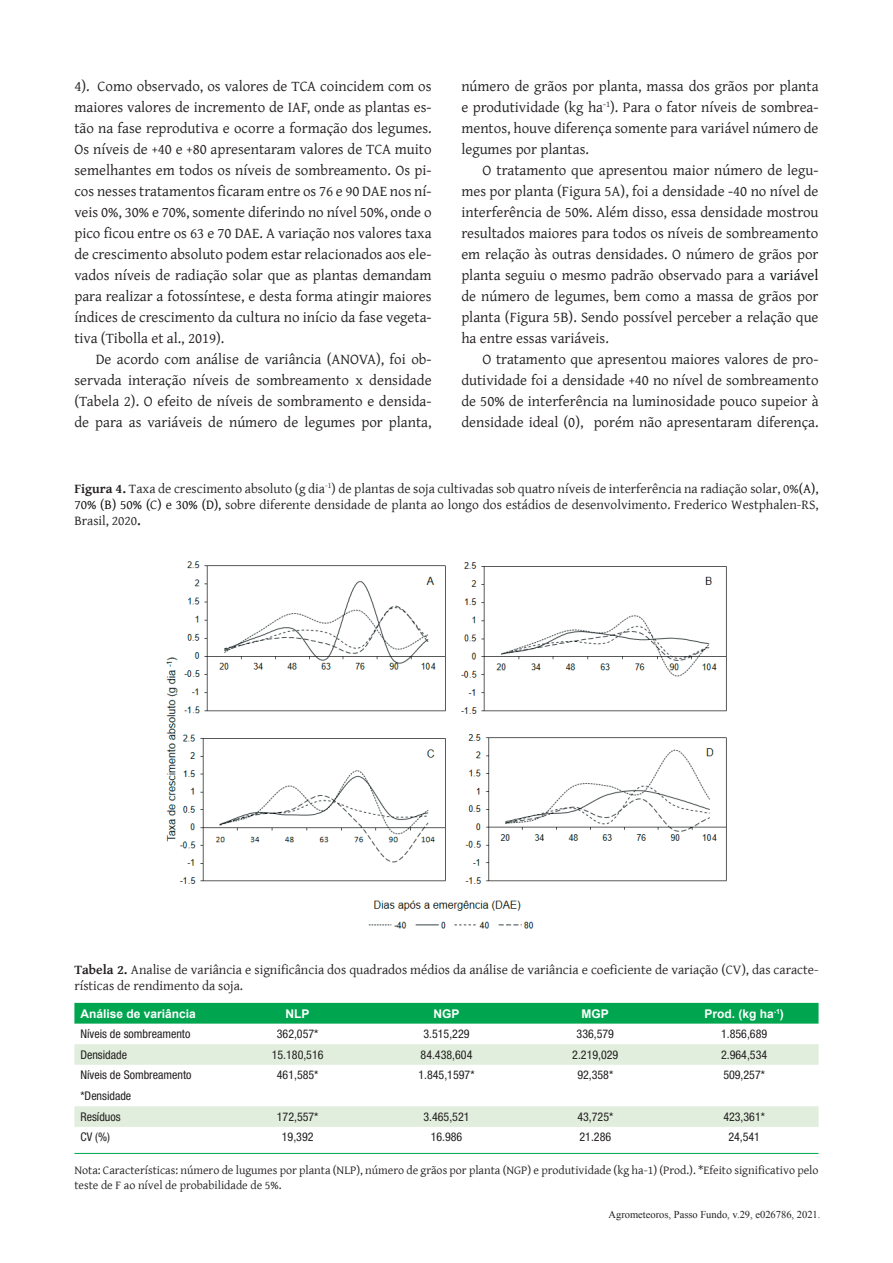
<style>
.page{position:relative;width:893px;height:1263px;background:#fff}
.page>*{position:absolute;margin:0;border:0;box-sizing:border-box;transform-origin:0 0}
.t1{font:18px "Times New Roman";letter-spacing:-.005em;color:#231f20}
.t2{font:15px/21px "Gentium Plus";color:#231f20;text-align:justify}
.t3{font:13.5px/16.2px "Gentium Basic";color:#231f20;text-align:justify}
.t4{font:condensed 12px/21px "Helvetica Neue LT Pro";color:#231f20}
.t5{font:12px/14.4px "Gentium Basic";color:#231f20}
.t6{font:700 12px "Arial";color:#fff}
.t7{font:10.5px "Times New Roman";color:#231f20}
.s1{color:#070909}
.s2{font-weight:700}
</style>
<div class="page">
<img style="left:166px;top:561px;width:561px;height:368px">
<div style="left:74px;top:1003px;width:745px;height:20px;background:#00a54f"></div>
<svg style="left:74px;top:1044px;width:745px;height:83px"></svg>
<hr style="left:74px;top:1153px;width:745px;height:1px;background:#00a54f">
<p class="t2" style="left:74px;top:74px;width:359px">4). Como observado, os valores de TCA coincidem com os maiores valores de incremento de IAF, onde as plantas es&shy;tão na fase reprodutiva e ocorre a formação dos legumes.<br>Os níveis de +40 e +80 apresentaram valores de TCA muito semelhantes em todos os níveis de sombreamento. Os pi&shy;cos nesses tratamentos ficaram entre os 76 e 90 DAE nos ní&shy;veis 0%, 30% e 70%, somente diferindo no nível 50%, onde o pico ficou entre os 63 e 70 DAE. A variação nos valores taxa de crescimento absoluto podem estar relacionados aos ele&shy;vados níveis de radiação solar que as plantas demandam para realizar a fotossíntese, e desta forma atingir maiores índices de crescimento da cultura no início da fase vegeta&shy;tiva (Tibolla et al., 2019).</p>
<p class="t2" style="left:74px;top:347px;width:359px;text-indent:21px">De acordo com análise de variância (ANOVA), foi ob&shy;servada interação níveis de sombreamento x densidade (Tabela 2). O efeito de níveis de sombramento e densida&shy;de para as variáveis de número de legumes por planta,</p>
<p class="t2" style="left:461px;top:74px;width:359px">número de grãos por planta, massa dos grãos por planta e produtividade (kg ha<sup>-1</sup>). Para o fator níveis de sombrea&shy;mentos, houve diferença somente para variável número de legumes por plantas.</p>
<p class="t2" style="left:461px;top:158px;width:359px;text-indent:21px">O tratamento que apresentou maior número de legu&shy;mes por planta (Figura 5A), foi a densidade -40 no nível de interferência de 50%. Além disso, essa densidade mostrou resultados maiores para todos os níveis de sombreamento em relação às outras densidades. O número de grãos por planta seguiu o mesmo padrão observado para a <span class="s1">variável </span>de número de legumes, bem como a massa de grãos por planta (Figura 5B). Sendo possível perceber a relação que ha entre essas variáveis.</p>
<p class="t2" style="left:461px;top:347px;width:359px;text-indent:21px">O tratamento que apresentou maiores valores de pro&shy;dutividade foi a densidade +40 no nível de sombreamento de 50% de interferência na luminosidade pouco supeior à densidade ideal (0), porém não apresentaram diferença.</p>
<p class="t3" style="left:74px;top:480px;width:746px"><span class="s2">Figura 4.</span> Taxa de crescimento absoluto (g dia<sup>-1</sup>) de plantas de soja cultivadas sob quatro níveis de interferência na radiação solar, 0%<span class="s1">(A), 70% (B) 50% (C) e 30% (D),</span> sobre diferente densidade de planta ao longo dos estádios de desenvolvimento. Frederico Westphalen-RS, Brasil, 2020<span class="s2">.</span></p>
<p class="t3" style="left:74px;top:961px;width:746px"><span class="s2">Tabela 2.</span> Analise de variância e significância dos quadrados médios da análise de variância e coeficiente de variação (CV), das caracte&shy;rísticas de rendimento da soja.</p>
<p class="t1" style="left:106px;top:961px;width:681px"><span class="s2">Figura 4.</span> Taxa de crescimento absoluto (g dia<sup>-1</sup>) de plantas de soja cultivadas sob quatro</p>
<p class="t6" style="left:80px;top:1005px;width:117px">Análise de variância</p>
<p class="t6" style="left:286px;top:1005px;width:25px">NLP</p>
<p class="t6" style="left:433px;top:1005px;width:28px">NGP</p>
<p class="t6" style="left:582px;top:1005px;width:29px">MGP</p>
<p class="t6" style="left:704px;top:1005px;width:81px">Prod. (kg ha<sup>-1</sup>)</p>
<p class="t4" style="left:80px;top:1023px;width:111px">Níveis de sombreamento</p>
<p class="t4" style="left:277px;top:1023px;width:43px">362,057*</p>
<p class="t4" style="left:423px;top:1023px;width:48px">3.515,229</p>
<p class="t4" style="left:577px;top:1023px;width:39px">336,579</p>
<p class="t4" style="left:721px;top:1023px;width:48px">1.856,689</p>
<p class="t4" style="left:80px;top:1044px;width:48px">Densidade</p>
<p class="t4" style="left:272px;top:1044px;width:53px">15.180,516</p>
<p class="t4" style="left:421px;top:1044px;width:53px">84.438,604</p>
<p class="t4" style="left:572px;top:1044px;width:48px">2.219,029</p>
<p class="t4" style="left:721px;top:1044px;width:48px">2.964,534</p>
<p class="t4" style="left:80px;top:1064px;width:113px">Níveis de Sombreamento *Densidade</p>
<p class="t4" style="left:277px;top:1064px;width:43px">461,585*</p>
<p class="t4" style="left:418px;top:1064px;width:58px">1.845,1597*</p>
<p class="t4" style="left:577px;top:1064px;width:37px">92,358*</p>
<p class="t4" style="left:723px;top:1064px;width:43px">509,257*</p>
<p class="t4" style="left:80px;top:1106px;width:42px">Resíduos</p>
<p class="t4" style="left:277px;top:1106px;width:43px">172,557*</p>
<p class="t4" style="left:423px;top:1106px;width:48px">3.465,521</p>
<p class="t4" style="left:577px;top:1106px;width:37px">43,725*</p>
<p class="t4" style="left:723px;top:1106px;width:43px">423,361*</p>
<p class="t4" style="left:80px;top:1127px;width:31px">CV (%)</p>
<p class="t4" style="left:282px;top:1127px;width:33px">19,392</p>
<p class="t4" style="left:431px;top:1127px;width:33px">16.986</p>
<p class="t4" style="left:579px;top:1127px;width:33px">21.286</p>
<p class="t4" style="left:728px;top:1127px;width:33px">24,541</p>
<p class="t5" style="left:74px;top:1163px;width:746px">Nota: Características: número de lugumes por planta (NLP), número de grãos por planta (NGP) e produtividade (kg ha-1) (Prod.). *Efeito significativo pelo teste de F ao nível de probabilidade de 5%.</p>
<p class="t7" style="left:608px;top:1207px;width:213px">Agrometeoros, Passo Fundo, v.29, e026786, 2021.</p>
</div>
